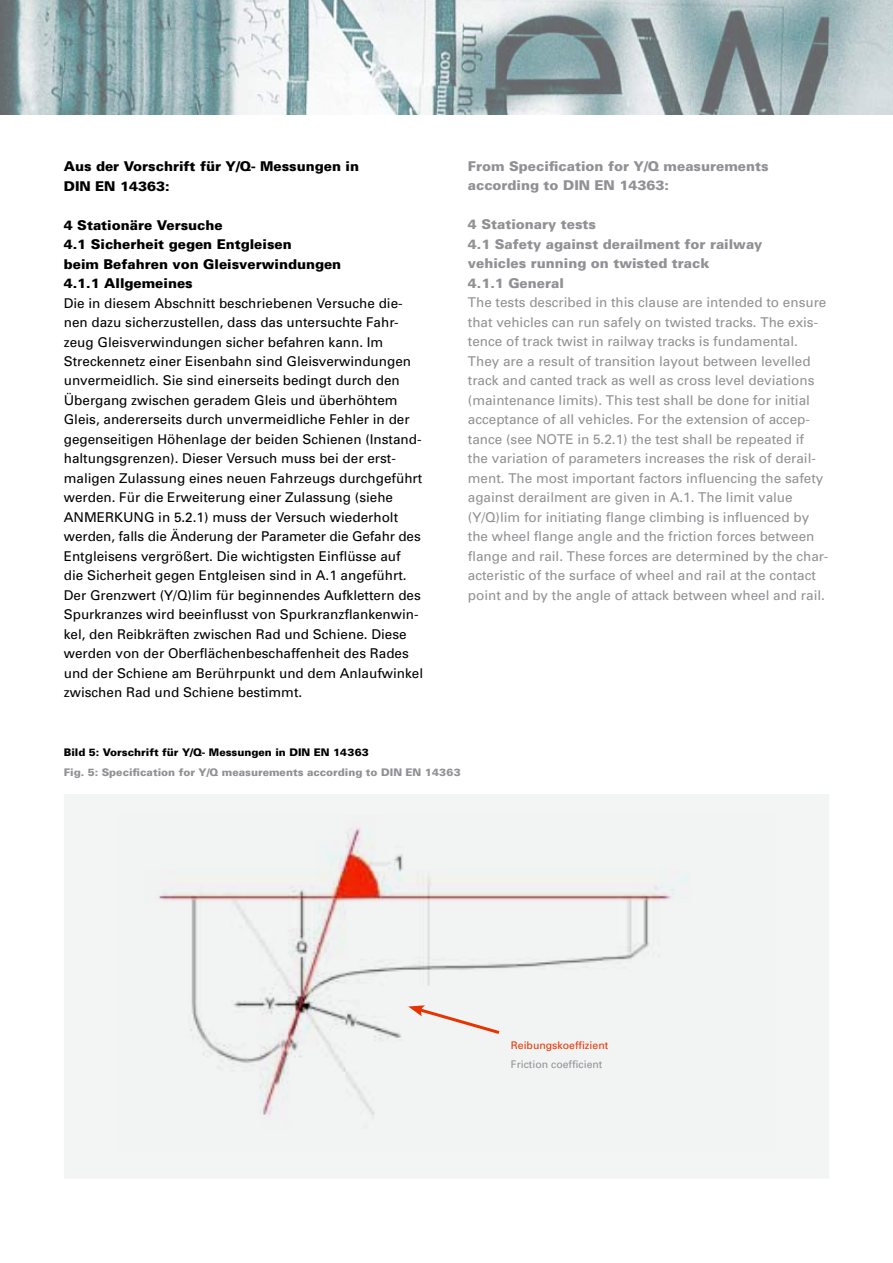
<style>
.page{position:relative;width:893px;height:1263px;background:#fff}
.page>*{position:absolute;margin:0;border:0;box-sizing:border-box;transform-origin:0 0}
.t1{font:13.5px/19.5px "Univers";color:#000}
.t2{font:13.5px/19.5px "Univers";color:#919195}
.t3{font:900 13.5px/19.5px "Univers";color:#919195}
.t4{font:900 13.5px/19.5px "Univers";color:#000}
.t5{font:900 10.5px "Univers";color:#919195}
.t6{font:900 10.5px "Univers";color:#000}
.t7{font:10.5px "Univers";color:#e83300}
.t8{font:10.5px "Univers";color:#919195}
</style>
<div class="page">
<img style="left:0;top:0;width:893px;height:115px">
<hr style="left:0;top:60px;width:1px;height:55px;background:#a9afb5">
<div style="left:64px;top:794px;width:765px;height:385px;background:#f3f4f4"></div>
<img style="left:159px;top:828px;width:528px;height:287px">
<svg style="left:408px;top:1005px;width:95px;height:31px"></svg>
<p class="t4" style="left:64px;top:156px;width:297px">Aus der Vorschrift für Y/Q- Messungen in<br>DIN EN 14363:</p>
<p class="t4" style="left:64px;top:215px;width:279px">4 Stationäre Versuche<br>4.1 Sicherheit gegen Entgleisen<br>beim Befahren von Gleisverwindungen<br>4.1.1 Allgemeines</p>
<p class="t1" style="left:64px;top:293px;width:361px">Die in diesem Abschnitt beschriebenen Versuche die&shy;nen dazu sicherzustellen, dass das untersuchte Fahr&shy;zeug Gleisverwindungen sicher befahren kann. Im Streckennetz einer Eisenbahn sind Gleisverwindungen unvermeidlich. Sie sind einerseits bedingt durch den Übergang zwischen geradem Gleis und überhöhtem Gleis, andererseits durch unvermeidliche Fehler in der gegenseitigen Höhenlage der beiden Schienen (Instand&shy;haltungsgrenzen). Dieser Versuch muss bei der erst&shy;maligen Zulassung eines neuen Fahrzeugs durchgeführt werden. Für die Erweiterung einer Zulassung (siehe ANMERKUNG in 5.2.1) muss der Versuch wiederholt werden, falls die Änderung der Parameter die Gefahr des Entgleisens vergrößert. Die wichtigsten Einflüsse auf die Sicherheit gegen Entgleisen sind in A.1 angeführt.<br>Der Grenzwert (Y/Q)lim für beginnendes Aufklettern des Spurkranzes wird beeinflusst von Spurkranzflankenwin&shy;kel, den Reibkräften zwischen Rad und Schiene. Diese werden von der Oberflächenbeschaffenheit des Rades und der Schiene am Berührpunkt und dem Anlaufwinkel zwischen Rad und Schiene bestimmt.</p>
<p class="t3" style="left:468px;top:156px;width:302px">From Specification for Y/Q measurements according to DIN EN 14363:</p>
<p class="t3" style="left:468px;top:215px;width:296px">4 Stationary tests<br>4.1 Safety against derailment for railway vehicles running on twisted track<br>4.1.1 General</p>
<p class="t2" style="left:468px;top:293px;width:362px">The tests described in this clause are intended to ensure that vehicles can run safely on twisted tracks. The exis&shy;tence of track twist in railway tracks is fundamental.<br>They are a result of transition layout between levelled track and canted track as well as cross level deviations (maintenance limits). This test shall be done for initial acceptance of all vehicles. For the extension of accep&shy;tance (see NOTE in 5.2.1) the test shall be repeated if<br>the variation of parameters increases the risk of derail&shy;ment. The most important factors influencing the safety against derailment are given in A.1. The limit value (Y/Q)lim for initiating flange climbing is influenced by the wheel flange angle and the friction forces between flange and rail. These forces are determined by the char&shy;acteristic of the surface of wheel and rail at the contact point and by the angle of attack between wheel and rail.</p>
<p class="t6" style="left:64px;top:746px;width:307px">Bild 5: Vorschrift für Y/Q- Messungen in DIN EN 14363</p>
<p class="t5" style="left:64px;top:765px;width:398px">Fig. 5: Specification for Y/Q measurements according to DIN EN 14363</p>
<p class="t7" style="left:511px;top:1039px;width:99px">Reibungskoeffizient</p>
<p class="t8" style="left:511px;top:1058px;width:93px">Friction coefficient</p>
</div>
